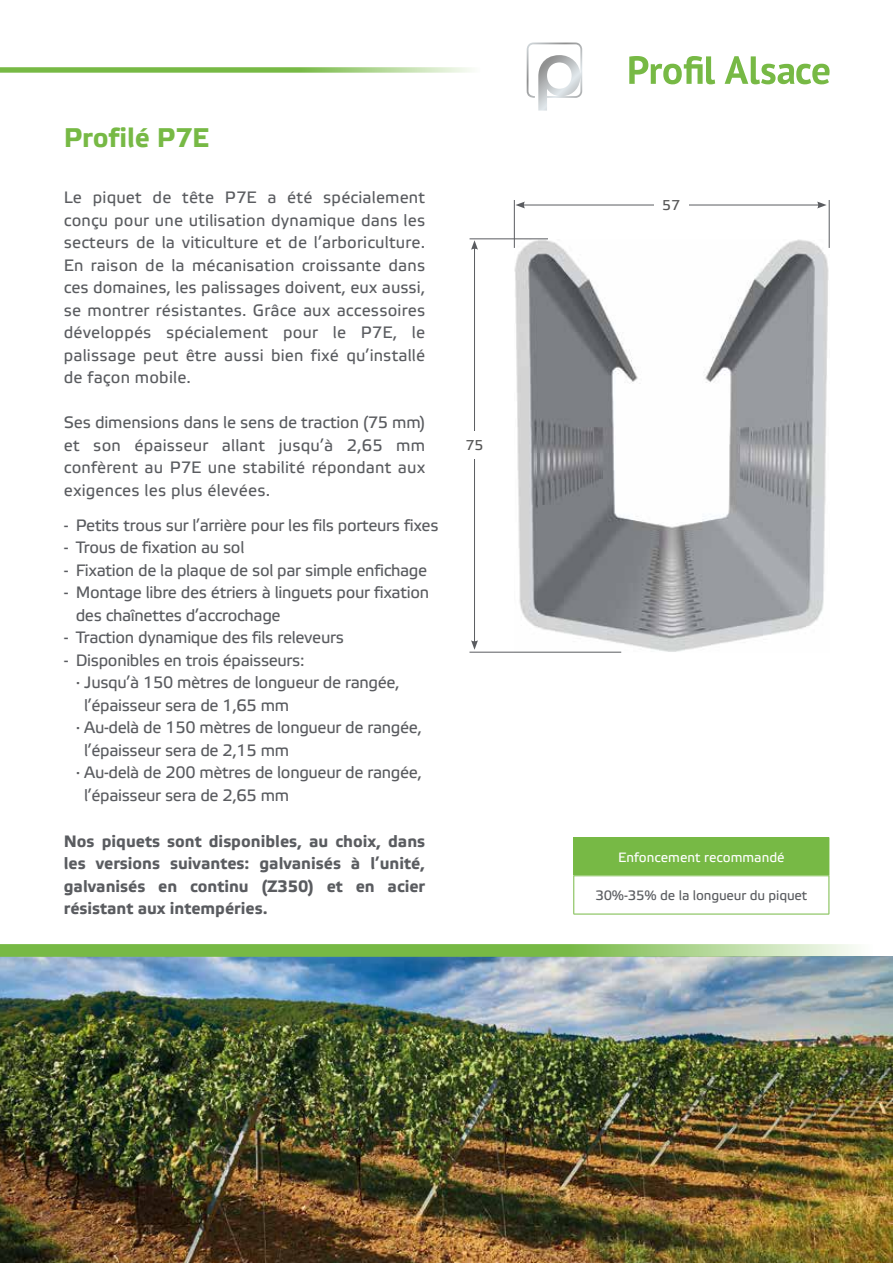
<style>
.page{position:relative;width:893px;height:1263px;background:#fff}
.page>*{position:absolute;margin:0;border:0;box-sizing:border-box;transform-origin:0 0}
.t1{font:700 27px "Etelka Text Pro";color:#77b945}
.t2{font:16.5px/22.5px "Etelka Text Pro";letter-spacing:-.02em;color:#5a5c60;text-align:justify}
.t3{font:700 16.5px/22.5px "Etelka Text Pro";color:#5a5c60;text-align:justify}
.t4{font:14.25px "Etelka Text Pro";color:#565656}
.t5{font:13.5px "Etelka Text Pro";letter-spacing:-.01em;color:#5a5c60}
.t6{font:13.5px "Etelka Text Pro";color:#fff}
</style>
<div class="page">
<svg style="left:0;top:67px;width:472px;height:6px;background:#98ca73"></svg>
<img style="left:0;top:957px;width:893px;height:306px">
<svg style="left:0;top:944px;width:893px;height:13px;background:#90c56a"></svg>
<div style="left:574px;top:837px;width:255px;height:39px;background:#77b945"></div>
<hr style="left:829px;top:876px;width:1px;height:38px;background:#77b945">
<hr style="left:573px;top:914px;width:256px;height:1px;background:#77b945">
<hr style="left:573px;top:876px;width:1px;height:38px;background:#77b945">
<hr style="left:573px;top:838px;width:1px;height:37px;background:#77b945">
<hr style="left:829px;top:838px;width:1px;height:37px;background:#77b945">
<svg style="left:629px;top:56px;width:201px;height:28px"></svg>
<svg style="left:527px;top:43px;width:55px;height:68px"></svg>
<img style="left:514px;top:239px;width:315px;height:413px">
<hr style="left:523px;top:205px;width:296px;height:1px;background:#5a5c60">
<svg style="left:516px;top:202px;width:9px;height:6px"></svg>
<svg style="left:817px;top:202px;width:10px;height:6px"></svg>
<hr style="left:474px;top:247px;width:1px;height:396px;background:#5a5c60">
<svg style="left:471px;top:240px;width:7px;height:10px"></svg>
<svg style="left:471px;top:640px;width:7px;height:10px"></svg>
<hr style="left:514px;top:200px;width:1px;height:48px;background:#5a5c60">
<hr style="left:470px;top:238px;width:78px;height:1px;background:#5a5c60">
<hr style="left:469px;top:652px;width:152px;height:1px;background:#5a5c60">
<hr style="left:829px;top:200px;width:1px;height:48px;background:#5a5c60">
<div style="left:654px;top:191px;width:34px;height:28px;background:#fff"></div>
<div style="left:457px;top:431px;width:35px;height:28px;background:#fff"></div>
<h1 class="t1" style="left:64px;top:123px;width:147px">Profilé P7E</h1>
<p class="t2" style="left:64px;top:187px;width:363px">Le piquet de tête P7E a été spécialement conçu pour une utilisation dynamique dans les secteurs de la viticulture et de l’arboriculture.<br>En raison de la mécanisation croissante dans ces domaines, les palissages doivent, eux aussi, se montrer résistantes. Grâce aux accessoires développés spécialement pour le P7E, le palissage peut être aussi bien fixé qu’installé de façon mobile.</p>
<p class="t2" style="left:64px;top:412px;width:363px">Ses dimensions dans le sens de traction (75 mm) et son épaisseur allant jusqu’à 2,65 mm confèrent au P7E une stabilité répondant aux exigences les plus élevées.</p>
<p class="t2" style="left:64px;top:515px;width:376px">- Petits trous sur l’arrière pour les fils porteurs fixes</p>
<p class="t2" style="left:64px;top:537px;width:182px">- Trous de fixation au sol</p>
<p class="t2" style="left:64px;top:560px;width:365px">- Fixation de la plaque de sol par simple enfichage</p>
<p class="t2" style="left:76px;top:582px;width:355px;text-indent:-12px">- Montage libre des étriers à linguets pour fixation des chaînettes d’accrochage</p>
<p class="t2" style="left:64px;top:627px;width:282px">- Traction dynamique des fils releveurs</p>
<p class="t2" style="left:64px;top:650px;width:242px">- Disponibles en trois épaisseurs:</p>
<p class="t2" style="left:76px;top:672px;width:326px">· Jusqu’à 150 mètres de longueur de rangée,</p>
<p class="t2" style="left:84px;top:695px;width:206px">l’épaisseur sera de 1,65 mm</p>
<p class="t2" style="left:76px;top:717px;width:348px">· Au-delà de 150 mètres de longueur de rangée,</p>
<p class="t2" style="left:84px;top:740px;width:206px">l’épaisseur sera de 2,15 mm</p>
<p class="t2" style="left:76px;top:762px;width:348px">· Au-delà de 200 mètres de longueur de rangée,</p>
<p class="t2" style="left:84px;top:785px;width:206px">l’épaisseur sera de 2,65 mm</p>
<p class="t3" style="left:64px;top:831px;width:363px">Nos piquets sont disponibles, au choix, dans les versions suivantes: galvanisés à l’unité, galvanisés en continu (Z350) et en acier résistant aux intempéries.</p>
<p class="t4" style="left:466px;top:438px;width:19px">75</p>
<p class="t4" style="left:662px;top:198px;width:19px">57</p>
<p class="t6" style="left:618px;top:850px;width:168px">Enfoncement recommandé</p>
<p class="t5" style="left:595px;top:888px;width:213px">30%-35% de la longueur du piquet</p>
</div>
